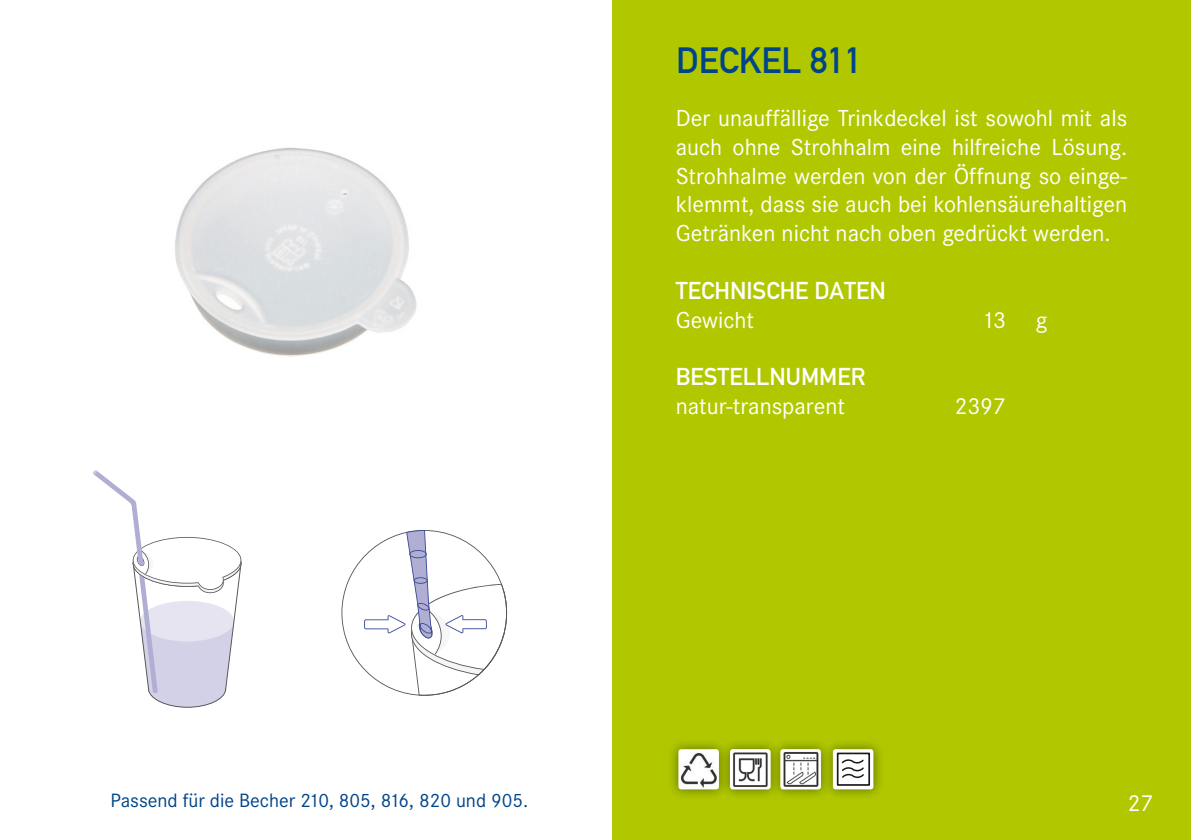
<style>
.page{position:relative;width:1191px;height:840px;background:#fff}
.page>*{position:absolute;margin:0;border:0;box-sizing:border-box;transform-origin:0 0}
.t1{font:36px "DIN Mittelschrift";color:#004489}
.t2{font:24px/28.8px "Corporate S";color:#fff;text-align:justify}
.t3{font:24px "DIN Mittelschrift";color:#fff}
.t4{font:20px "Corporate S";color:#004489}
</style>
<div class="page">
<div style="left:612px;top:0;width:579px;height:839px;background:#b1c800"></div>
<img style="left:730px;top:743px;width:39px;height:53px">
<svg style="left:730px;top:748px;width:40px;height:41px"></svg>
<img style="left:730px;top:749px;width:39px;height:39px">
<img style="left:672px;top:743px;width:46px;height:53px">
<img style="left:718px;top:745px;width:12px;height:48px">
<svg style="left:678px;top:748px;width:41px;height:41px"></svg>
<img style="left:680px;top:750px;width:38px;height:37px">
<img style="left:781px;top:743px;width:40px;height:53px">
<img style="left:769px;top:745px;width:12px;height:49px">
<svg style="left:780px;top:748px;width:41px;height:41px"></svg>
<img style="left:782px;top:750px;width:37px;height:36px">
<img style="left:175px;top:148px;width:242px;height:209px">
<svg style="left:341px;top:530px;width:166px;height:166px"></svg>
<svg style="left:93px;top:470px;width:149px;height:237px"></svg>
<img style="left:832px;top:743px;width:48px;height:53px">
<div style="left:833px;top:748px;width:40px;height:41px;background:linear-gradient(to right,#fff,#fff);border-radius:3px"></div>
<svg style="left:841px;top:758px;width:23px;height:19px"></svg>
<div style="left:837px;top:752px;width:33px;height:33px;border:2px solid #1a171c"></div>
<h1 class="t1" style="left:676px;top:39px;width:187px">DECKEL 811</h1>
<p class="t2" style="left:675px;top:104px;width:453px">Der unauffällige Trinkdeckel ist sowohl mit als auch ohne Strohhalm eine hilfreiche Lösung.<br>Strohhalme werden von der Öffnung so einge&shy;klemmt, dass sie auch bei kohlensäurehaltigen Getränken nicht nach oben gedrückt werden.</p>
<p class="t3" style="left:675px;top:276px;width:212px">TECHNISCHE DATEN</p>
<p class="t2" style="left:675px;top:305px;width:80px">Gewicht</p>
<p class="t2" style="left:981px;top:305px;width:26px">13</p>
<p class="t2" style="left:1035px;top:305px;width:13px">g</p>
<p class="t3" style="left:675px;top:362px;width:191px">BESTELLNUMMER</p>
<p class="t2" style="left:675px;top:392px;width:171px">natur-transparent</p>
<p class="t2" style="left:954px;top:392px;width:53px">2397</p>
<p class="t4" style="left:110px;top:788px;width:419px">Passend für die Becher 210, 805, 816, 820 und 905.</p>
<p class="t2" style="left:1128px;top:789px;width:27px">27</p>
</div>
